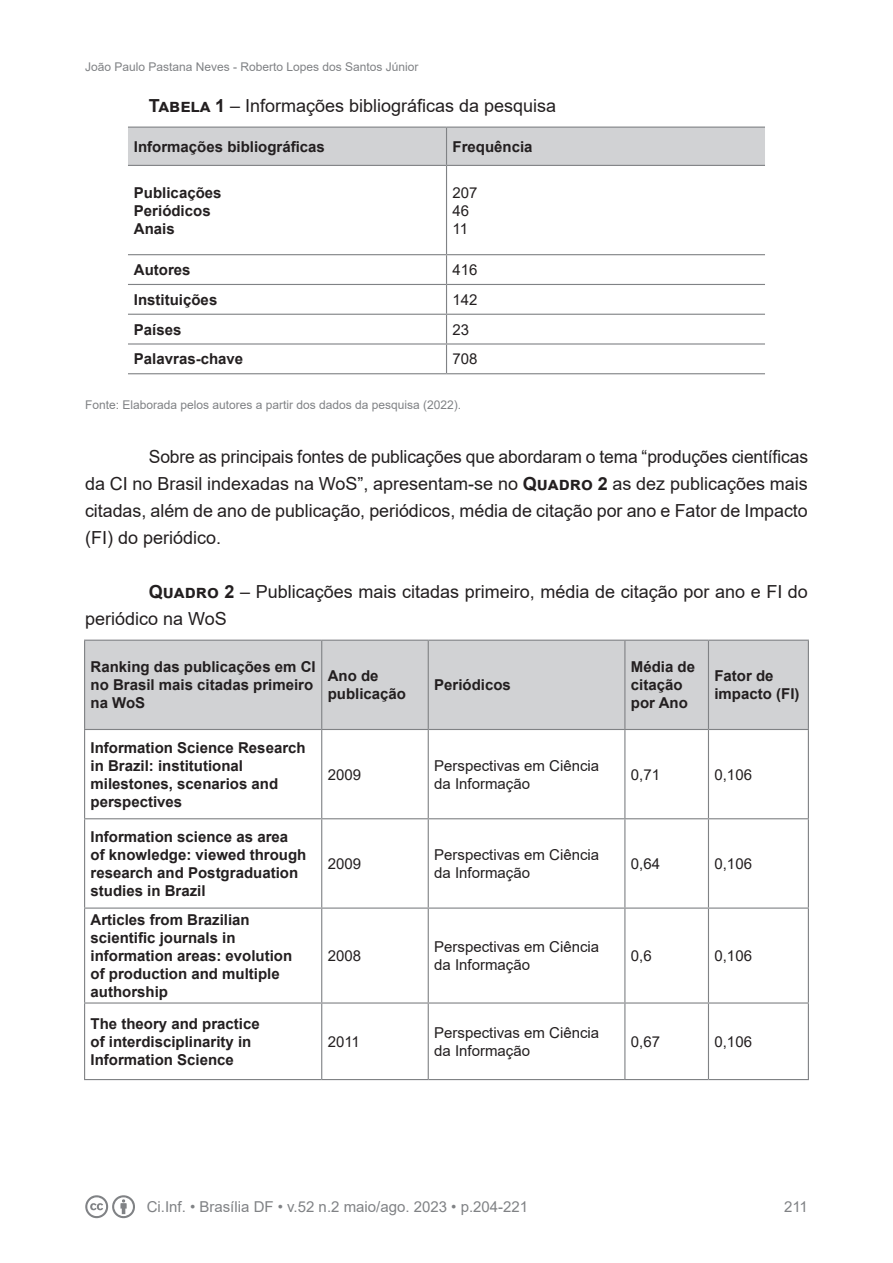
<style>
.page{position:relative;width:893px;height:1263px;background:#fff}
.page>*{position:absolute;margin:0;border:0;box-sizing:border-box;transform-origin:0 0}
._2_2_Texto{font:18px/27px "Arial";color:#231f20;text-align:justify}
._3_2_Célula_I{font:700 15px/18px "Arial";color:#231f20}
._3_3_Célula_II{font:15px/18px "Arial";color:#231f20}
._3_1_Cabeçalho{font:700 15px/18px "Arial";color:#231f20}
.t1{font:15px "Arial";color:#808285}
._2_5_Legenda_Imagem{font:12px "Arial";color:#808285}
.s1{font-weight:700}
</style>
<div class="page">
<svg style="left:85px;top:1195px;width:50px;height:23px"></svg>
<div style="left:128px;top:128px;width:637px;height:37px;background:#d1d2d4"></div>
<hr style="left:128px;top:127px;width:318px;height:1px;background:#808285">
<hr style="left:446px;top:127px;width:319px;height:1px;background:#808285">
<hr style="left:446px;top:128px;width:1px;height:37px;background:#808285">
<hr style="left:128px;top:165px;width:318px;height:1px;background:#808285">
<hr style="left:446px;top:165px;width:319px;height:1px;background:#808285">
<hr style="left:446px;top:166px;width:1px;height:88px;background:#808285">
<hr style="left:128px;top:254px;width:318px;height:1px;background:#808285">
<hr style="left:446px;top:254px;width:319px;height:1px;background:#808285">
<hr style="left:128px;top:284px;width:318px;height:1px;background:#808285">
<hr style="left:446px;top:284px;width:319px;height:1px;background:#808285">
<hr style="left:128px;top:314px;width:318px;height:1px;background:#808285">
<hr style="left:446px;top:314px;width:319px;height:1px;background:#808285">
<hr style="left:128px;top:343px;width:318px;height:2px;background:#808285">
<hr style="left:446px;top:343px;width:319px;height:2px;background:#808285">
<svg style="left:446px;top:255px;width:1px;height:118px"></svg>
<hr style="left:128px;top:373px;width:318px;height:1px;background:#808285">
<hr style="left:446px;top:373px;width:319px;height:1px;background:#808285">
<div style="left:85px;top:641px;width:723px;height:88px;background:#d1d2d4"></div>
<hr style="left:84px;top:640px;width:238px;height:1px;background:#808285">
<hr style="left:84px;top:641px;width:1px;height:88px;background:#808285">
<hr style="left:322px;top:640px;width:106px;height:1px;background:#808285">
<hr style="left:321px;top:641px;width:1px;height:88px;background:#808285">
<hr style="left:428px;top:640px;width:197px;height:1px;background:#808285">
<hr style="left:428px;top:641px;width:1px;height:88px;background:#808285">
<hr style="left:625px;top:640px;width:83px;height:1px;background:#808285">
<hr style="left:624px;top:641px;width:1px;height:88px;background:#808285">
<hr style="left:708px;top:640px;width:101px;height:1px;background:#808285">
<hr style="left:708px;top:641px;width:1px;height:88px;background:#808285">
<hr style="left:808px;top:641px;width:1px;height:88px;background:#808285">
<hr style="left:84px;top:729px;width:238px;height:1px;background:#808285">
<hr style="left:84px;top:730px;width:1px;height:88px;background:#808285">
<hr style="left:322px;top:729px;width:106px;height:1px;background:#808285">
<hr style="left:321px;top:730px;width:1px;height:88px;background:#808285">
<hr style="left:428px;top:729px;width:197px;height:1px;background:#808285">
<hr style="left:428px;top:730px;width:1px;height:88px;background:#808285">
<hr style="left:625px;top:729px;width:83px;height:1px;background:#808285">
<hr style="left:624px;top:730px;width:1px;height:88px;background:#808285">
<hr style="left:708px;top:729px;width:101px;height:1px;background:#808285">
<hr style="left:708px;top:730px;width:1px;height:88px;background:#808285">
<hr style="left:808px;top:730px;width:1px;height:88px;background:#808285">
<hr style="left:84px;top:818px;width:238px;height:1px;background:#808285">
<hr style="left:84px;top:819px;width:1px;height:88px;background:#808285">
<hr style="left:322px;top:818px;width:106px;height:1px;background:#808285">
<hr style="left:321px;top:819px;width:1px;height:88px;background:#808285">
<hr style="left:428px;top:818px;width:197px;height:1px;background:#808285">
<hr style="left:428px;top:819px;width:1px;height:88px;background:#808285">
<hr style="left:625px;top:818px;width:83px;height:1px;background:#808285">
<hr style="left:624px;top:819px;width:1px;height:88px;background:#808285">
<hr style="left:708px;top:818px;width:101px;height:1px;background:#808285">
<hr style="left:708px;top:819px;width:1px;height:88px;background:#808285">
<hr style="left:808px;top:819px;width:1px;height:88px;background:#808285">
<hr style="left:84px;top:907px;width:238px;height:2px;background:#808285">
<hr style="left:84px;top:909px;width:1px;height:93px;background:#808285">
<hr style="left:322px;top:907px;width:106px;height:2px;background:#808285">
<hr style="left:321px;top:909px;width:1px;height:93px;background:#808285">
<hr style="left:428px;top:907px;width:197px;height:2px;background:#808285">
<hr style="left:428px;top:909px;width:1px;height:93px;background:#808285">
<hr style="left:625px;top:907px;width:83px;height:2px;background:#808285">
<hr style="left:624px;top:909px;width:1px;height:93px;background:#808285">
<hr style="left:708px;top:907px;width:101px;height:2px;background:#808285">
<hr style="left:708px;top:909px;width:1px;height:93px;background:#808285">
<hr style="left:808px;top:909px;width:1px;height:93px;background:#808285">
<hr style="left:84px;top:1002px;width:238px;height:1px;background:#808285">
<hr style="left:84px;top:1003px;width:1px;height:76px;background:#808285">
<hr style="left:322px;top:1002px;width:106px;height:1px;background:#808285">
<hr style="left:321px;top:1003px;width:1px;height:76px;background:#808285">
<hr style="left:428px;top:1002px;width:197px;height:1px;background:#808285">
<hr style="left:428px;top:1003px;width:1px;height:76px;background:#808285">
<hr style="left:625px;top:1002px;width:83px;height:1px;background:#808285">
<hr style="left:624px;top:1003px;width:1px;height:76px;background:#808285">
<hr style="left:708px;top:1002px;width:101px;height:1px;background:#808285">
<hr style="left:708px;top:1003px;width:1px;height:76px;background:#808285">
<hr style="left:808px;top:1003px;width:1px;height:76px;background:#808285">
<hr style="left:84px;top:1079px;width:238px;height:1px;background:#808285">
<hr style="left:322px;top:1079px;width:106px;height:1px;background:#808285">
<hr style="left:428px;top:1079px;width:197px;height:1px;background:#808285">
<hr style="left:625px;top:1079px;width:83px;height:1px;background:#808285">
<hr style="left:708px;top:1079px;width:101px;height:1px;background:#808285">
<p class="_2_5_Legenda_Imagem" style="left:85px;top:59px;width:335px">João Paulo Pastana Neves - Roberto Lopes dos Santos Júnior</p>
<p class="_2_2_Texto" style="left:149px;top:92px;width:409px"><span class="s1">Tabela 1</span> – Informações bibliográficas da pesquisa</p>
<p class="_3_1_Cabeçalho" style="left:134px;top:138px;width:192px">Informações bibliográficas</p>
<p class="_3_1_Cabeçalho" style="left:452px;top:138px;width:82px">Frequência</p>
<p class="_3_2_Célula_I" style="left:134px;top:183px;width:89px">Publicações</p>
<p class="_3_2_Célula_I" style="left:134px;top:201px;width:78px">Periódicos</p>
<p class="_3_2_Célula_I" style="left:134px;top:219px;width:42px">Anais</p>
<p class="_3_3_Célula_II" style="left:452px;top:183px;width:27px">207</p>
<p class="_3_3_Célula_II" style="left:452px;top:201px;width:18px">46</p>
<p class="_3_3_Célula_II" style="left:452px;top:219px;width:17px">11</p>
<p class="_3_2_Célula_I" style="left:134px;top:261px;width:58px">Autores</p>
<p class="_3_3_Célula_II" style="left:452px;top:261px;width:27px">416</p>
<p class="_3_2_Célula_I" style="left:134px;top:291px;width:85px">Instituições</p>
<p class="_3_3_Célula_II" style="left:452px;top:290px;width:27px">142</p>
<p class="_3_2_Célula_I" style="left:134px;top:320px;width:49px">Países</p>
<p class="_3_3_Célula_II" style="left:452px;top:320px;width:18px">23</p>
<p class="_3_2_Célula_I" style="left:134px;top:350px;width:111px">Palavras-chave</p>
<p class="_3_3_Célula_II" style="left:452px;top:350px;width:27px">708</p>
<p class="_2_5_Legenda_Imagem" style="left:85px;top:397px;width:378px">Fonte: Elaborada pelos autores a partir dos dados da pesquisa (2022).</p>
<p class="_2_2_Texto" style="left:85px;top:443px;width:725px;text-indent:64px">Sobre as principais fontes de publicações que abordaram o tema “produções científicas da CI no Brasil indexadas na WoS”, apresentam-se no <span class="s1">Quadro 2</span> as dez publicações mais citadas, além de ano de publicação, periódicos, média de citação por ano e Fator de Impacto (FI) do periódico.</p>
<p class="_2_2_Texto" style="left:85px;top:578px;width:724px;text-indent:64px"><span class="s1">Quadro 2</span> – Publicações mais citadas primeiro, média de citação por ano e FI do periódico na WoS</p>
<p class="_3_1_Cabeçalho" style="left:91px;top:658px;width:227px">Ranking das publicações em CI no Brasil mais citadas primeiro na WoS</p>
<p class="_3_1_Cabeçalho" style="left:328px;top:667px;width:80px">Ano de publicação</p>
<p class="_3_1_Cabeçalho" style="left:434px;top:676px;width:78px">Periódicos</p>
<p class="_3_1_Cabeçalho" style="left:631px;top:658px;width:66px">Média de citação por Ano</p>
<p class="_3_1_Cabeçalho" style="left:714px;top:667px;width:87px">Fator de impacto (FI)</p>
<p class="_3_2_Célula_I" style="left:91px;top:738px;width:217px">Information Science Research in Brazil: institutional milestones, scenarios and perspectives</p>
<p class="_3_2_Célula_I" style="left:91px;top:828px;width:217px">Information science as area<br>of knowledge: viewed through research and Postgraduation studies in Brazil</p>
<p class="_3_2_Célula_I" style="left:91px;top:911px;width:203px">Articles from Brazilian scientific journals in information areas: evolution of production and multiple authorship</p>
<p class="_3_2_Célula_I" style="left:91px;top:1015px;width:171px">The theory and practice of interdisciplinarity in<br>Information Science</p>
<p class="_3_3_Célula_II" style="left:328px;top:765px;width:35px">2009</p>
<p class="_3_3_Célula_II" style="left:434px;top:756px;width:167px">Perspectivas em Ciência da Informação</p>
<p class="_3_3_Célula_II" style="left:631px;top:765px;width:31px">0,71</p>
<p class="_3_3_Célula_II" style="left:714px;top:765px;width:39px">0,106</p>
<p class="_3_3_Célula_II" style="left:328px;top:854px;width:35px">2009</p>
<p class="_3_3_Célula_II" style="left:434px;top:845px;width:167px">Perspectivas em Ciência da Informação</p>
<p class="_3_3_Célula_II" style="left:631px;top:854px;width:31px">0,64</p>
<p class="_3_3_Célula_II" style="left:714px;top:854px;width:39px">0,106</p>
<p class="_3_3_Célula_II" style="left:328px;top:947px;width:35px">2008</p>
<p class="_3_3_Célula_II" style="left:434px;top:938px;width:167px">Perspectivas em Ciência da Informação</p>
<p class="_3_3_Célula_II" style="left:631px;top:947px;width:22px">0,6</p>
<p class="_3_3_Célula_II" style="left:714px;top:947px;width:39px">0,106</p>
<p class="_3_3_Célula_II" style="left:328px;top:1032px;width:34px">2011</p>
<p class="_3_3_Célula_II" style="left:434px;top:1023px;width:167px">Perspectivas em Ciência da Informação</p>
<p class="_3_3_Célula_II" style="left:631px;top:1032px;width:31px">0,67</p>
<p class="_3_3_Célula_II" style="left:714px;top:1032px;width:39px">0,106</p>
<p class="t1" style="left:147px;top:1197px;width:383px">Ci.Inf. • Brasília DF • v.52 n.2 maio/ago. 2023 • p.204-221</p>
<p class="t1" style="left:784px;top:1197px;width:25px">211</p>
</div>
